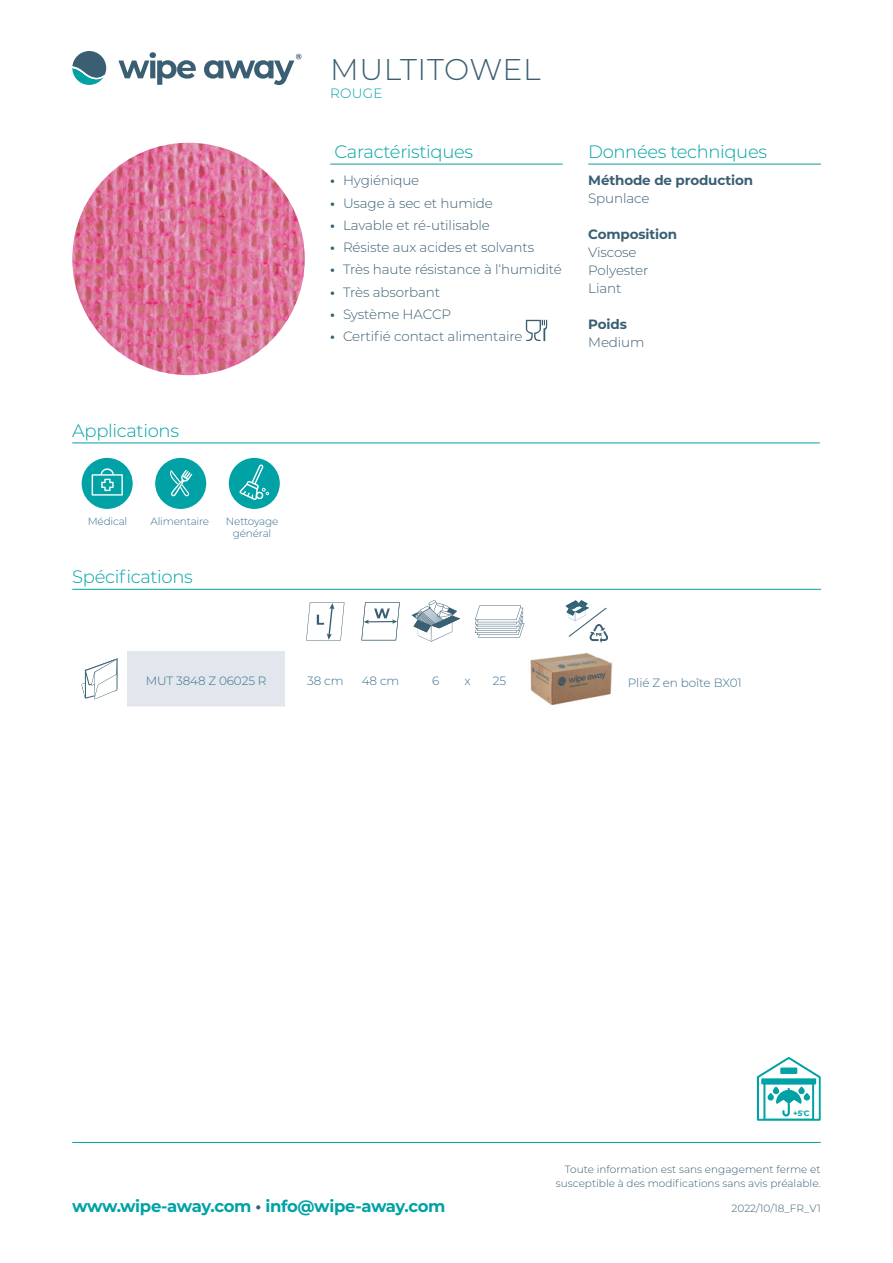
<style>
.page{position:relative;width:893px;height:1263px;background:#fff}
.page>*{position:absolute;margin:0;border:0;box-sizing:border-box;transform-origin:0 0}
.Arikelnaam_-_Title{font:300 30px "Montserrat";letter-spacing:.02em;color:#3a5f73}
.t1{font:300 18px "Montserrat";letter-spacing:-.02em;color:#00a2a5}
.t2{font:700 16.5px "Montserrat";letter-spacing:-.025em;color:#00a2a5}
.Body{font:300 13.5px/18px "Montserrat";letter-spacing:-.01em;color:#3a5f73}
.Body-2{font:700 13.5px/18px "Montserrat";letter-spacing:-.01em;color:#3a5f73}
.Artikelnaam_-_Subtit{font:300 13.5px "Montserrat";letter-spacing:.02em;color:#00a2a5}
.Tabel_-_Tekst{font:300 12px "Montserrat";letter-spacing:-.01em;color:#386e8f}
.Body_klein{font:300 10.5px/13.5px "Montserrat";color:#3a5f73;text-align:right}
.Tabel_-_Tekst_-_Klei{font:300 10.5px/12px "Montserrat";letter-spacing:-.02em;color:#386e8f;text-align:center}
.t3{font:700 7.8px "Montserrat";color:#00a2a5}
.s1{font-weight:700}
.s2{font-weight:300}
.s3{color:#3a5f73}
</style>
<div class="page">
<svg style="left:757px;top:1057px;width:64px;height:64px"></svg>
<hr style="left:72px;top:1142px;width:749px;height:1px;background:#00a2a5">
<svg style="left:118px;top:52px;width:78px;height:33px"></svg>
<svg style="left:204px;top:54px;width:97px;height:31px"></svg>
<svg style="left:72px;top:51px;width:34px;height:34px"></svg>
<div style="left:128px;top:651px;width:157px;height:55px;background:#e1e7ec"></div>
<svg style="left:128px;top:706px;width:157px;height:1px"></svg>
<svg style="left:306px;top:602px;width:38px;height:38px"></svg>
<svg style="left:361px;top:602px;width:39px;height:38px"></svg>
<svg style="left:411px;top:600px;width:49px;height:42px"></svg>
<svg style="left:475px;top:605px;width:49px;height:32px"></svg>
<svg style="left:566px;top:600px;width:42px;height:42px"></svg>
<svg style="left:82px;top:658px;width:36px;height:41px"></svg>
<img style="left:72px;top:143px;width:233px;height:232px;border-radius:116px">
<img style="left:530px;top:653px;width:83px;height:52px">
<div style="left:82px;top:458px;width:51px;height:51px;background:#00a2a5;border-radius:50%"></div>
<svg style="left:92px;top:468px;width:31px;height:28px"></svg>
<div style="left:155px;top:458px;width:51px;height:51px;background:#00a2a5;border-radius:50%"></div>
<svg style="left:170px;top:470px;width:22px;height:26px"></svg>
<div style="left:229px;top:458px;width:51px;height:51px;background:#00a2a5;border-radius:50%"></div>
<svg style="left:239px;top:464px;width:30px;height:36px"></svg>
<hr style="left:72px;top:443px;width:748px;height:1px;background:#00a2a5">
<hr style="left:72px;top:589px;width:749px;height:1px;background:#00a2a5">
<hr style="left:330px;top:164px;width:233px;height:1px;background:#00a2a5">
<hr style="left:588px;top:164px;width:233px;height:1px;background:#00a2a5">
<svg style="left:526px;top:320px;width:21px;height:21px"></svg>
<p class="Arikelnaam_-_Title" style="left:330px;top:49px;width:212px">MULTITOWEL</p>
<p class="Artikelnaam_-_Subtit" style="left:330px;top:84px;width:54px">ROUGE</p>
<h2 class="t1" style="left:335px;top:139px;width:140px">Caractéristiques</h2>
<h2 class="t1" style="left:588px;top:139px;width:180px">Données techniques</h2>
<h2 class="t1" style="left:72px;top:418px;width:108px">Applications</h2>
<p class="Tabel_-_Tekst_-_Klei" style="left:88px;top:515px;width:41px">Médical</p>
<p class="Tabel_-_Tekst_-_Klei" style="left:151px;top:515px;width:60px">Alimentaire</p>
<p class="Tabel_-_Tekst_-_Klei" style="left:226px;top:515px;width:54px">Nettoyage général</p>
<h2 class="t1" style="left:72px;top:565px;width:122px">Spécifications</h2>
<p class="Body" style="left:330px;top:171px;width:91px"><span class="s1">•</span> Hygiénique</p>
<p class="Body" style="left:330px;top:193px;width:164px"><span class="s1">•</span> Usage à sec et humide</p>
<p class="Body" style="left:330px;top:216px;width:161px"><span class="s1">•</span> Lavable et ré-utilisable</p>
<p class="Body" style="left:330px;top:238px;width:206px"><span class="s1">•</span> Résiste aux acides et solvants</p>
<p class="Body" style="left:330px;top:260px;width:233px"><span class="s1">•</span> Très haute résistance à l‘humidité</p>
<p class="Body" style="left:330px;top:282px;width:111px"><span class="s1">•</span> Très absorbant</p>
<p class="Body" style="left:330px;top:305px;width:122px"><span class="s1">•</span> Système HACCP</p>
<p class="Body" style="left:330px;top:327px;width:194px"><span class="s1">•</span> Certifié contact alimentaire</p>
<p class="Body-2" style="left:588px;top:171px;width:166px">Méthode de production<br><span class="s2">Spunlace</span></p>
<p class="Body" style="left:588px;top:225px;width:90px"><span class="s1">Composition<br></span>Viscose<br>Polyester</p>
<p class="Body" style="left:588px;top:279px;width:35px">Liant</p>
<p class="Body" style="left:588px;top:315px;width:58px"><span class="s1">Poids<br></span>Medium</p>
<p class="Tabel_-_Tekst" style="left:146px;top:672px;width:122px">MUT 3848 Z 06025 R</p>
<p class="Tabel_-_Tekst" style="left:307px;top:672px;width:38px">38 cm</p>
<p class="Tabel_-_Tekst" style="left:362px;top:672px;width:39px">48 cm</p>
<p class="Tabel_-_Tekst" style="left:432px;top:672px;width:9px">6</p>
<p class="Tabel_-_Tekst" style="left:465px;top:672px;width:8px">x</p>
<p class="Tabel_-_Tekst" style="left:493px;top:672px;width:15px">25</p>
<p class="Tabel_-_Tekst" style="left:628px;top:674px;width:115px">Plié Z en boîte BX01</p>
<p class="t3" style="left:793px;top:1108px;width:18px">+5<sup>°</sup>C</p>
<p class="t2" style="left:72px;top:1194px;width:375px">www.wipe-away.com <span class="s3">•</span> info@wipe-away.com</p>
<p class="Body_klein" style="left:556px;top:1162px;width:266px">Toute information est sans engagement ferme et susceptible à des modifications sans avis préalable.</p>
<p class="Body_klein" style="left:732px;top:1201px;width:91px">2022/10/18_FR_V1</p>
</div>
